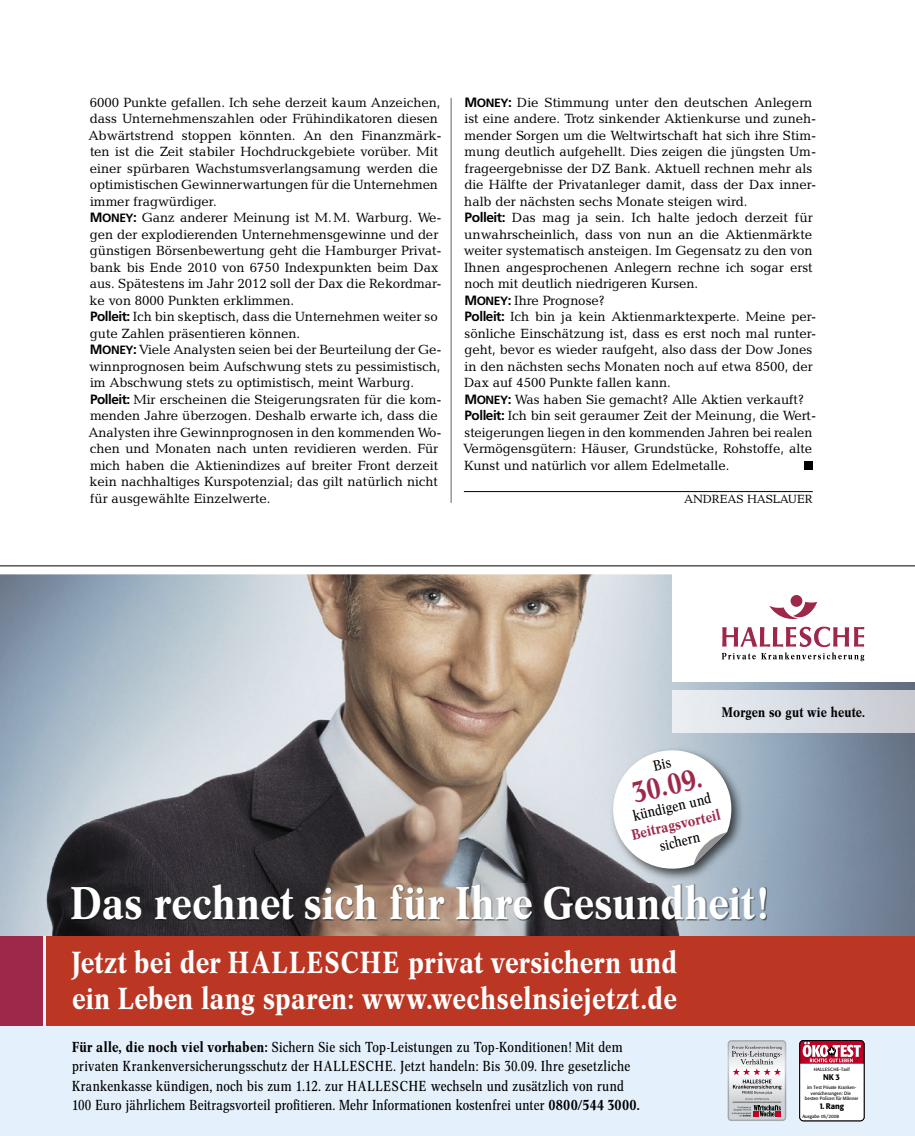
<style>
.page{position:relative;width:915px;height:1136px;background:#fff}
.page>*{position:absolute;margin:0;border:0;box-sizing:border-box;transform-origin:0 0}
.t1{font:500 45px "Concorde Nova BQ";letter-spacing:.02em;color:#fff}
.t2{font:500 30px/36.8px "Concorde Nova BQ";letter-spacing:.02em;color:#fff}
.t3{font:500 28.8px "Concorde Nova BQ";color:#9e284a}
.t4{font:14.4px/17.7px "Concorde Nova BQ";color:#000;text-align:center}
.t5{font:14.25px/19.5px "Concorde Nova BQ";letter-spacing:.02em;color:#000}
.t6{font:500 13.65px "Concorde Nova BQ";letter-spacing:.015em;color:#000}
.LT_Interview{font:13.5px/16.5px "Candida Focus Roman";color:#000}
.Autorenzeile{font:12px "Candida Focus Roman";color:#000;scale:.9 1}
.Autorenzeile-2{font:12px "Candida Focus Roman";color:#000}
.t7{font:500 8.1px "Formata";color:#000}
.t8{font:4.65px/5.2px "Formata";color:#000;text-align:center}
.t9{font:4.65px "Formata";letter-spacing:.05em;color:#000}
.s1{font-family:"Frutiger";font-weight:700}
.s2{font-family:"Frutiger";font-weight:700;font-size:12px}
.s3{font-weight:500;color:#9e284a}
.s4{font-weight:500}
</style>
<div class="page">
<hr style="left:0;top:565px;width:914px;height:1px;background:#000">
<img style="left:0;top:574px;width:914px;height:362px">
<div style="left:0;top:936px;width:914px;height:199px;background:#e4f0fb"></div>
<div style="left:46px;top:936px;width:868px;height:89px;background:#bb3724"></div>
<div style="left:0;top:936px;width:42px;height:89px;background:#9e284a"></div>
<img style="left:71px;top:883px;width:695px;height:37px">
<img style="left:671px;top:690px;width:243px;height:42px">
<div style="left:671px;top:574px;width:243px;height:107px;background:#fff"></div>
<div style="left:790px;top:595px;width:12px;height:11px;background:#9e284a;border-radius:50%"></div>
<svg style="left:769px;top:601px;width:47px;height:18px"></svg>
<svg style="left:721px;top:626px;width:143px;height:35px"></svg>
<img style="left:608px;top:745px;width:135px;height:135px">
<svg style="left:727px;top:1040px;width:59px;height:80px;background:#c5c1c4"></svg>
<div style="left:799px;top:1040px;width:64px;height:80px;background:#fff;border-radius:4px"></div>
<svg style="left:801px;top:1040px;width:62px;height:23px"></svg>
<div style="left:799px;top:1040px;width:65px;height:80px;border:1px solid #000;border-radius:4px"></div>
<hr style="left:463px;top:491px;width:349px;height:1px;background:#000">
<hr style="left:450px;top:98px;width:1px;height:405px;background:#636363">
<div style="left:804px;top:461px;width:8px;height:9px;background:#000"></div>
<svg style="left:606px;top:743px;width:128px;height:132px"></svg>
<p class="LT_Interview" style="left:88px;top:94px;width:355px">6000 Punkte gefallen. Ich sehe derzeit kaum Anzeichen, dass Unternehmenszahlen oder Frühindikatoren diesen Abwärtstrend stoppen könnten. An den Finanzmärk&shy;ten ist die Zeit stabiler Hochdruckgebiete vorüber. Mit einer spürbaren Wachstumsverlangsamung werden die optimistischen Gewinnerwartungen für die Unternehmen immer fragwürdiger.</p>
<p class="LT_Interview" style="left:90px;top:209px;width:353px"><span class="s1">M</span><span class="s2">ONEY</span><span class="s1">:</span> Ganz anderer Meinung ist M.M. Warburg. We&shy;gen der explodierenden Unternehmensgewinne und der günstigen Börsenbewertung geht die Hamburger Privat&shy;bank bis Ende 2010 von 6750 Indexpunkten beim Dax aus. Spätestens im Jahr 2012 soll der Dax die Rekordmar&shy;ke von 8000 Punkten erklimmen.</p>
<p class="LT_Interview" style="left:90px;top:308px;width:349px"><span class="s1">Polleit:</span> Ich bin skeptisch, dass die Unternehmen weiter so gute Zahlen präsentieren können.</p>
<p class="LT_Interview" style="left:89px;top:341px;width:354px;text-align:justify"><span class="s1">M</span><span class="s2">ONEY</span><span class="s1">:</span> Viele Analysten seien bei der Beurteilung der Ge&shy;winnprognosen beim Aufschwung stets zu pessimistisch, im Abschwung stets zu optimistisch, meint Warburg.</p>
<p class="LT_Interview" style="left:88px;top:391px;width:355px"><span class="s1">Polleit:</span> Mir erscheinen die Steigerungsraten für die kom&shy;menden Jahre überzogen. Deshalb erwarte ich, dass die Analysten ihre Gewinnprognosen in den kommenden Wo&shy;chen und Monaten nach unten revidieren werden. Für mich haben die Aktienindizes auf breiter Front derzeit kein nachhaltiges Kurspotenzial; das gilt natürlich nicht für ausgewählte Einzelwerte.</p>
<p class="LT_Interview" style="left:464px;top:94px;width:353px"><span class="s1">M</span><span class="s2">ONEY</span><span class="s1">:</span> Die Stimmung unter den deutschen Anlegern ist eine andere. Trotz sinkender Aktienkurse und zuneh&shy;mender Sorgen um die Weltwirtschaft hat sich ihre Stim&shy;mung deutlich aufgehellt. Dies zeigen die jüngsten Um&shy;frageergebnisse der DZ Bank. Aktuell rechnen mehr als die Hälfte der Privatanleger damit, dass der Dax inner&shy;halb der nächsten sechs Monate steigen wird.</p>
<p class="LT_Interview" style="left:463px;top:209px;width:350px;text-align:justify"><span class="s1">Polleit:</span> Das mag ja sein. Ich halte jedoch derzeit für unwahrscheinlich, dass von nun an die Aktienmärkte weiter systematisch ansteigen. Im Gegensatz zu den von Ihnen angesprochenen Anlegern rechne ich sogar erst noch mit deutlich niedrigeren Kursen.</p>
<p class="LT_Interview" style="left:464px;top:292px;width:142px"><span class="s1">M</span><span class="s2">ONEY</span><span class="s1">:</span> Ihre Prognose?</p>
<p class="LT_Interview" style="left:464px;top:308px;width:353px"><span class="s1">Polleit:</span> Ich bin ja kein Aktienmarktexperte. Meine per&shy;sönliche Einschätzung ist, dass es erst noch mal runter&shy;geht, bevor es wieder raufgeht, also dass der Dow Jones in den nächsten sechs Monaten noch auf etwa 8500, der Dax auf 4500 Punkte fallen kann.</p>
<p class="LT_Interview" style="left:464px;top:391px;width:341px"><span class="s1">M</span><span class="s2">ONEY</span><span class="s1">:</span> Was haben Sie gemacht? Alle Aktien verkauft?</p>
<p class="LT_Interview" style="left:463px;top:407px;width:354px"><span class="s1">Polleit:</span> Ich bin seit geraumer Zeit der Meinung, die Wert&shy;steigerungen liegen in den kommenden Jahren bei realen Vermögensgütern: Häuser, Grundstücke, Rohstoffe, alte Kunst und natürlich vor allem Edelmetalle.</p>
<p class="Autorenzeile-2" style="left:684px;top:492px;width:10px">andreas</p>
<p class="Autorenzeile-2" style="left:746px;top:492px;width:10px">haslauer</p>
<p class="t6" style="left:721px;top:704px;width:145px">Morgen so gut wie heute.</p>
<p class="t3" style="left:628px;top:777px;width:72px;rotate:-13deg">30.09.</p>
<p class="t4" style="left:625px;top:808px;width:92px;rotate:-13deg">kündigen und<br><span class="s3">Beitragsvorteil </span>sichern</p>
<p class="t1" style="left:71px;top:877px;width:697px">Das rechnet sich für Ihre Gesundheit!</p>
<p class="t2" style="left:72px;top:944px;width:606px">Jetzt bei der HALLESCHE privat versichern und ein Leben lang sparen: www.wechselnsiejetzt.de</p>
<p class="t5" style="left:72px;top:1037px;width:569px"><span class="s4">Für alle, die noch viel vorhaben:</span> Sichern Sie sich Top-Leistungen zu Top-Konditionen! Mit dem privaten Krankenversicherungsschutz der HALLESCHE. Jetzt handeln: Bis 30.09. Ihre gesetzliche Krankenkasse kündigen, noch bis zum 1.12. zur HALLESCHE wechseln und zusätzlich von rund 100 Euro jährlichem Beitragsvorteil profitieren. Mehr Informationen kostenfrei unter <span class="s4">0800/544 3000.</span></p>
<p class="Autorenzeile" style="left:55px;top:1102px;width:120px">www.focus-money.de</p>
<p class="t9" style="left:813px;top:1066px;width:38px">HALLESCHE-Tarif</p>
<p class="t7" style="left:822px;top:1072px;width:18px">NK 3</p>
<p class="t8" style="left:804px;top:1084px;width:55px">im Test Private Kranken&shy;versicherungen: Die besten Policen für Männer</p>
<p class="t7" style="left:818px;top:1101px;width:26px">1. Rang</p>
<p class="t8" style="left:802px;top:1113px;width:38px">Ausgabe 05/2008</p>
</div>
